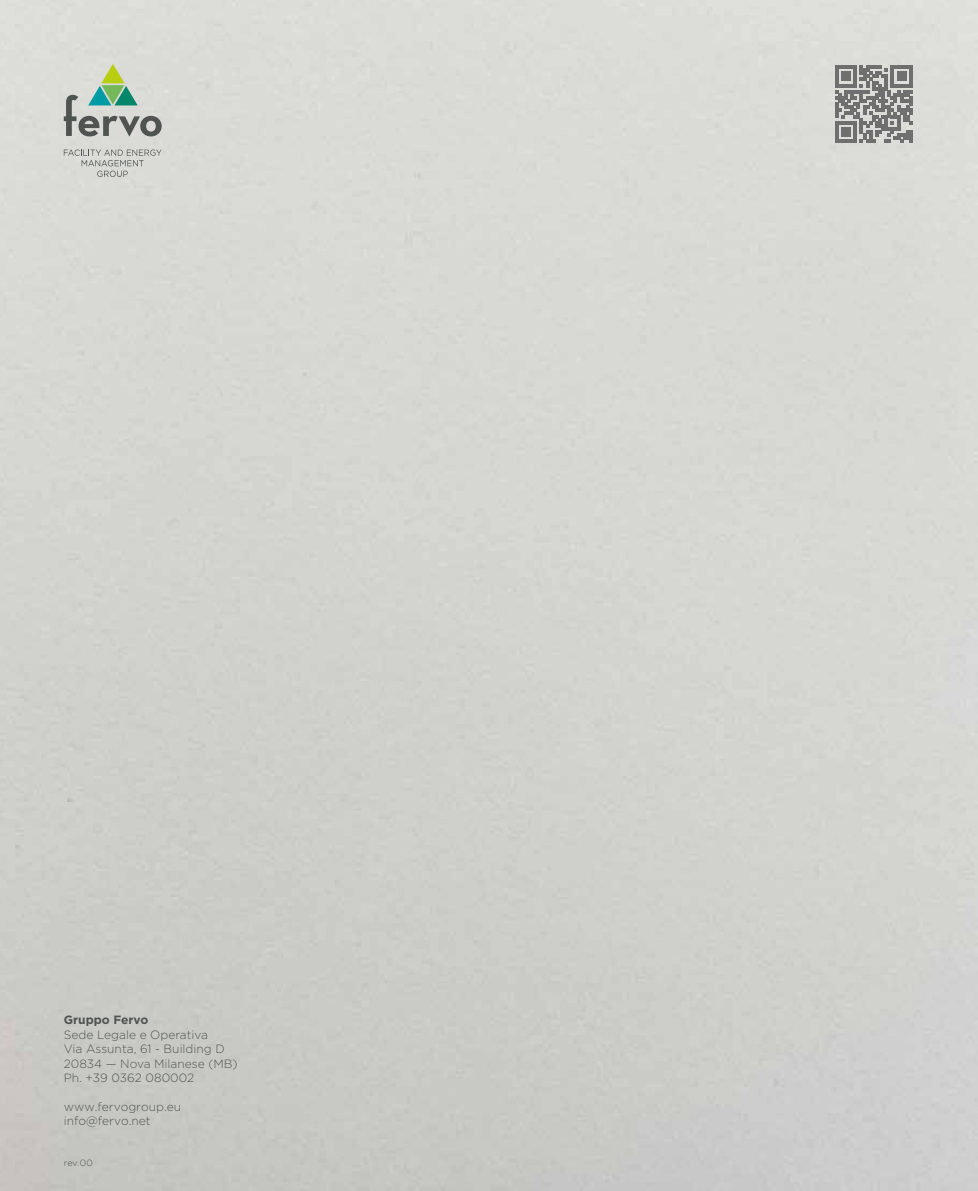
<style>
.page{position:relative;width:978px;height:1191px;background:#fff}
.page>*{position:absolute;margin:0;border:0;box-sizing:border-box;transform-origin:0 0}
.t1{font:300 12px/14.2px "Gotham";color:#505450}
.t2{font:700 12px "Gotham";color:#505450}
.t3{font:300 9px "Gotham";color:#505450}
</style>
<div class="page">
<svg style="left:64px;top:149px;width:98px;height:28px;background:#c9cbc6"></svg>
<svg style="left:64px;top:64px;width:98px;height:72px;background:#b1bfb1"></svg>
<svg style="left:835px;top:66px;width:77px;height:77px;background:#959593"></svg>
<p class="t2" style="left:64px;top:1011px;width:86px">Gruppo Fervo</p>
<p class="t1" style="left:64px;top:1027px;width:176px">Sede Legale e Operativa<br>Via Assunta, 61 - Building D<br>20834 — Nova Milanese (MB)<br>Ph. +39 0362 080002</p>
<p class="t1" style="left:64px;top:1098px;width:119px;line-height:14.7px">www.fervogroup.eu info@fervo.net</p>
<p class="t3" style="left:64px;top:1157px;width:30px">rev.00</p>
</div>
